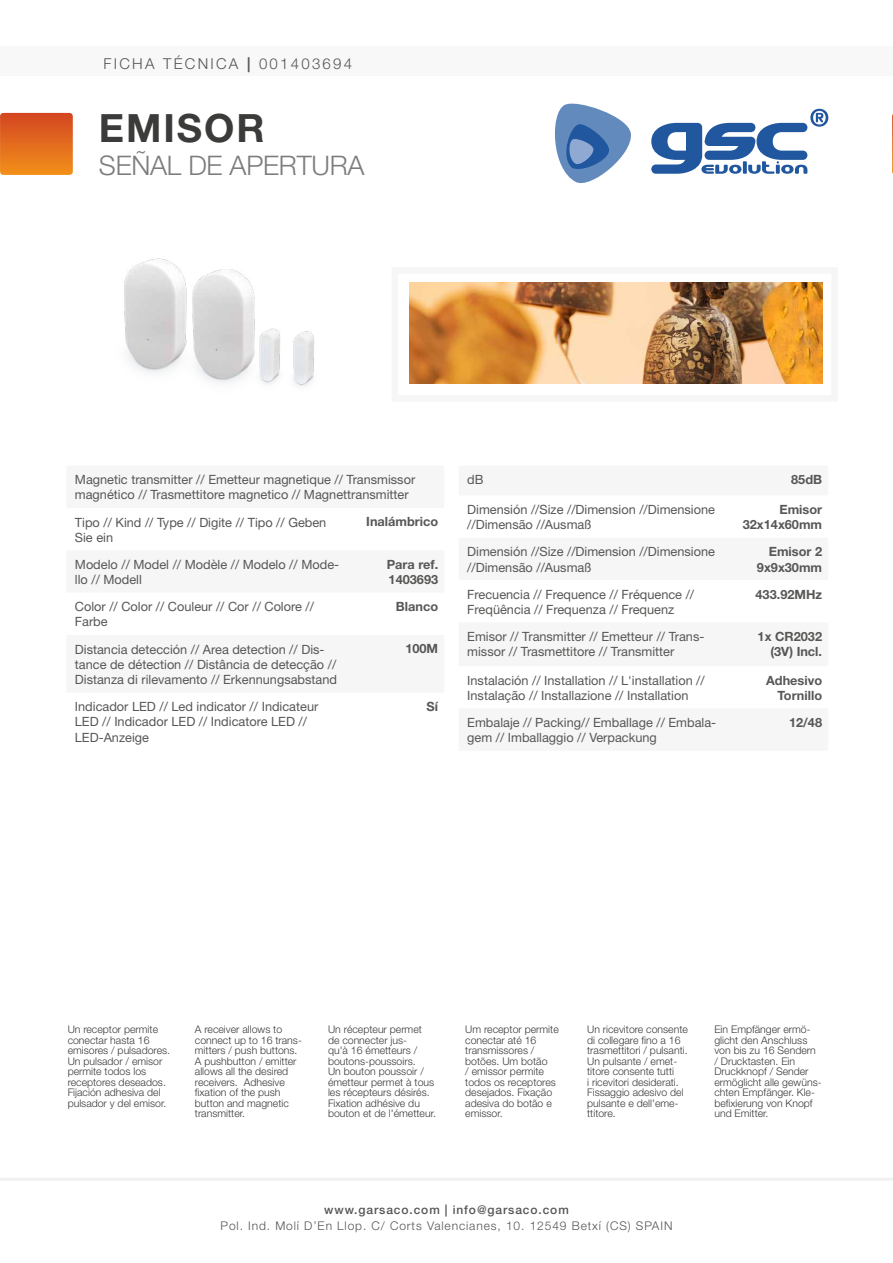
<style>
.page{position:relative;width:893px;height:1263px;background:#fff}
.page>*{position:absolute;margin:0;border:0;box-sizing:border-box;transform-origin:0 0}
.t1{font:700 39px "Helvetica Neue";letter-spacing:.05em;color:#3b3b3a}
.t2{font:300 27px "Helvetica Neue";letter-spacing:-.01em;color:#7c7c7b}
.t3{font:300 15px "Helvetica Neue";letter-spacing:.15em;color:#565555}
.t4{font:12.75px/15.3px "Helvetica Neue";color:#575756}
.t5{font:700 12.75px/15.3px "Helvetica Neue";color:#575756;text-align:right}
.t6{font:300 12px "Helvetica Neue";letter-spacing:.075em;color:#565555}
.t7{font:500 12px "Helvetica Neue";letter-spacing:.075em;color:#565555}
.t8{font:300 10.5px/10.5px "Helvetica Neue";color:#3b3b3a}
.s1{font-weight:700}
</style>
<div class="page">
<svg style="left:651px;top:109px;width:177px;height:65px"></svg>
<svg style="left:554px;top:103px;width:77px;height:81px"></svg>
<hr style="left:0;top:1178px;width:893px;height:3px;background:#f0f0f0">
<div style="left:0;top:47px;width:893px;height:29px;background:#f8f8f8"></div>
<svg style="left:0;top:113px;width:73px;height:62px;background:#e26b1f"></svg>
<img style="left:409px;top:282px;width:413px;height:102px">
<img style="left:124px;top:258px;width:191px;height:129px">
<svg style="left:892px;top:114px;width:1px;height:60px"></svg>
<h3 class="t3" style="left:104px;top:54px;width:250px">FICHA TÉCNICA <span class="s1">|</span> 001403694</h3>
<h1 class="t1" style="left:99px;top:104px;width:167px">EMISOR</h1>
<h2 class="t2" style="left:99px;top:149px;width:267px">SEÑAL DE APERTURA</h2>
<p class="t4" style="left:75px;top:472px;width:342px">Magnetic transmitter // Emetteur magnetique // Transmissor magnético // Trasmettitore magnetico // Magnettransmitter</p>
<p class="t4" style="left:75px;top:514px;width:253px">Tipo // Kind // Type // Digite // Tipo // Geben<br>Sie ein</p>
<p class="t5" style="left:366px;top:514px;width:73px">Inalámbrico</p>
<p class="t4" style="left:75px;top:556px;width:266px">Modelo // Model // Modèle // Modelo // Mode&shy;llo // Modell</p>
<p class="t5" style="left:387px;top:556px;width:53px;text-align:left">Para ref.<br>1403693</p>
<p class="t4" style="left:75px;top:599px;width:241px">Color // Color // Couleur // Cor // Colore //<br>Farbe</p>
<p class="t5" style="left:396px;top:599px;width:44px">Blanco</p>
<p class="t4" style="left:75px;top:641px;width:264px">Distancia detección // Area detection // Dis&shy;tance de détection // Distância de detecção //<br>Distanza di rilevamento // Erkennungsabstand</p>
<p class="t5" style="left:405px;top:641px;width:34px">100M</p>
<p class="t4" style="left:75px;top:699px;width:245px">Indicador LED // Led indicator // Indicateur<br>LED // Indicador LED // Indicatore LED //<br>LED-Anzeige</p>
<p class="t5" style="left:427px;top:699px;width:13px">Sí</p>
<p class="t4" style="left:467px;top:472px;width:18px">dB</p>
<p class="t5" style="left:791px;top:472px;width:32px">85dB</p>
<p class="t4" style="left:467px;top:502px;width:249px">Dimensión //Size //Dimension //Dimensione //Dimensão //Ausmaß</p>
<p class="t5" style="left:743px;top:501px;width:81px">Emisor<br>32x14x60mm</p>
<p class="t4" style="left:467px;top:544px;width:249px">Dimensión //Size //Dimension //Dimensione //Dimensão //Ausmaß</p>
<p class="t5" style="left:757px;top:544px;width:67px">Emisor 2<br>9x9x30mm</p>
<p class="t4" style="left:467px;top:586px;width:228px">Frecuencia // Frequence // Fréquence //<br>Freqüência // Frequenza // Frequenz</p>
<p class="t5" style="left:755px;top:586px;width:68px">433.92MHz</p>
<p class="t4" style="left:467px;top:629px;width:239px">Emisor // Transmitter // Emetteur // Trans&shy;missor // Trasmettitore // Transmitter</p>
<p class="t5" style="left:758px;top:628px;width:66px">1x CR2032 (3V) Incl.</p>
<p class="t4" style="left:467px;top:672px;width:239px">Instalación // Installation // L'installation //<br>Instalação // Installazione // Installation</p>
<p class="t5" style="left:766px;top:672px;width:57px">Adhesivo<br>Tornillo</p>
<p class="t4" style="left:467px;top:714px;width:250px">Embalaje // Packing// Emballage // Embala&shy;gem // Imballaggio // Verpackung</p>
<p class="t5" style="left:789px;top:714px;width:35px">12/48</p>
<p class="t8" style="left:68px;top:1024px;width:104px">Un receptor permite conectar hasta 16 emisores / pulsadores.<br>Un pulsador / emisor permite todos los receptores deseados.<br>Fijación adhesiva del pulsador y del emisor.</p>
<p class="t8" style="left:328px;top:1024px;width:109px">Un récepteur permet de connecter jus-<br>qu'à 16 émetteurs / boutons-poussoirs.<br>Un bouton poussoir / émetteur permet à tous les récepteurs désirés.<br>Fixation adhésive du bouton et de l'émetteur.</p>
<p class="t8" style="left:587px;top:1024px;width:102px">Un ricevitore consente di collegare fino a 16 trasmettitori / pulsanti.<br>Un pulsante / emet&shy;titore consente tutti<br>i ricevitori desiderati.<br>Fissaggio adesivo del pulsante e dell'eme&shy;ttitore.</p>
<p class="t8" style="left:195px;top:1024px;width:108px">A receiver allows to connect up to 16 trans&shy;mitters / push buttons.<br>A pushbutton / emitter allows all the desired receivers. Adhesive fixation of the push button and magnetic transmitter.</p>
<p class="t8" style="left:465px;top:1024px;width:95px">Um receptor permite conectar até 16 transmissores / botões. Um botão<br>/ emissor permite todos os receptores desejados. Fixação adesiva do botão e emissor.</p>
<p class="t8" style="left:714px;top:1024px;width:109px">Ein Empfänger ermö&shy;glicht den Anschluss von bis zu 16 Sendern / Drucktasten. Ein<br>Druckknopf / Sender ermöglicht alle gewüns&shy;chten Empfänger. Kle&shy;befixierung von Knopf und Emitter.</p>
<p class="t7" style="left:324px;top:1202px;width:246px">www.garsaco.com | info@garsaco.com</p>
<p class="t6" style="left:221px;top:1219px;width:453px">Pol. Ind. Molí D’En Llop. C/ Corts Valencianes, 10. 12549 Betxí (CS) SPAIN</p>
</div>
